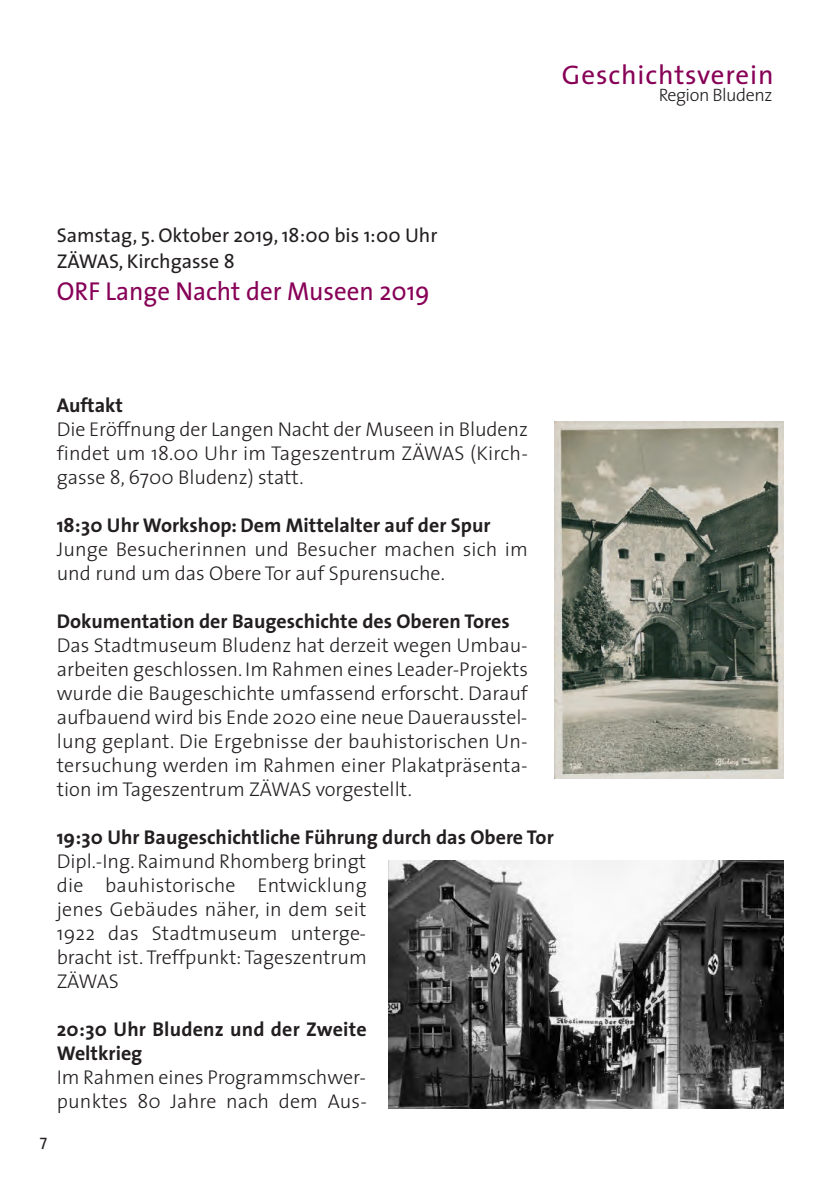
<style>
.page{position:relative;width:823px;height:1191px;background:#fff}
.page>*{position:absolute;margin:0;border:0;box-sizing:border-box;transform-origin:0 0}
.t1{font:27px "The Sans";letter-spacing:.035em;color:#870157}
.t2{font:26px "The Sans";color:#870157;scale:.96 1}
.t3{font:300 20px/24px "The Sans";color:#231f20;text-align:justify}
.t4{font:700 20px/24px "The Sans";color:#231f20}
.t5{font:20px/26px "The Sans";color:#231f20}
.t6{font:300 18px "The Sans";letter-spacing:-.025em;color:#231f20}
.t7{font:16px "The Sans";color:#231f20}
</style>
<div class="page">
<img style="left:554px;top:421px;width:228px;height:358px">
<img style="left:388px;top:860px;width:394px;height:248px">
<h1 class="t1" style="left:561px;top:65px;width:213px">Geschichtsverein</h1>
<p class="t6" style="left:658px;top:88px;width:115px">Region Bludenz</p>
<p class="t5" style="left:57px;top:224px;width:382px">Samstag, 5. Oktober 2019, 18:00 bis 1:00 Uhr<br>ZÄWAS, Kirchgasse 8</p>
<h2 class="t2" style="left:57px;top:281px;width:389px">ORF Lange Nacht der Museen 2019</h2>
<p class="t4" style="left:57px;top:395px;width:68px">Auftakt</p>
<p class="t3" style="left:57px;top:419px;width:472px">Die Eröffnung der Langen Nacht der Museen in Bludenz findet um 18.00 Uhr im Tageszentrum ZÄWAS (Kirch&shy;gasse 8, 6700 Bludenz) statt.</p>
<p class="t4" style="left:57px;top:515px;width:435px">18:30 Uhr Workshop: Dem Mittelalter auf der Spur</p>
<p class="t3" style="left:57px;top:539px;width:472px">Junge Besucherinnen und Besucher machen sich im und rund um das Obere Tor auf Spurensuche.</p>
<p class="t4" style="left:57px;top:611px;width:454px">Dokumentation der Baugeschichte des Oberen Tores</p>
<p class="t3" style="left:57px;top:635px;width:472px">Das Stadtmuseum Bludenz hat derzeit wegen Umbau&shy;arbeiten geschlossen. Im Rahmen eines Leader-Projekts wurde die Baugeschichte umfassend erforscht. Darauf aufbauend wird bis Ende 2020 eine neue Dauerausstel&shy;lung geplant. Die Ergebnisse der bauhistorischen Un&shy;tersuchung werden im Rahmen einer Plakatpräsenta&shy;tion im Tageszentrum ZÄWAS vorgestellt.</p>
<p class="t4" style="left:57px;top:827px;width:498px">19:30 Uhr Baugeschichtliche Führung durch das Obere Tor</p>
<p class="t3" style="left:57px;top:851px;width:311px">Dipl.-Ing. Raimund Rhomberg bringt die bauhistorische Entwicklung jenes Gebäudes näher, in dem seit 1922 das Stadtmuseum unterge&shy;bracht ist. Treffpunkt: Tageszentrum ZÄWAS</p>
<p class="t4" style="left:57px;top:1019px;width:311px">20:30 Uhr Bludenz und der Zweite<br>Weltkrieg</p>
<p class="t3" style="left:57px;top:1067px;width:311px">Im Rahmen eines Programmschwer&shy;punktes 80 Jahre nach dem Aus-</p>
<p class="t7" style="left:40px;top:1134px;width:9px">7</p>
</div>
